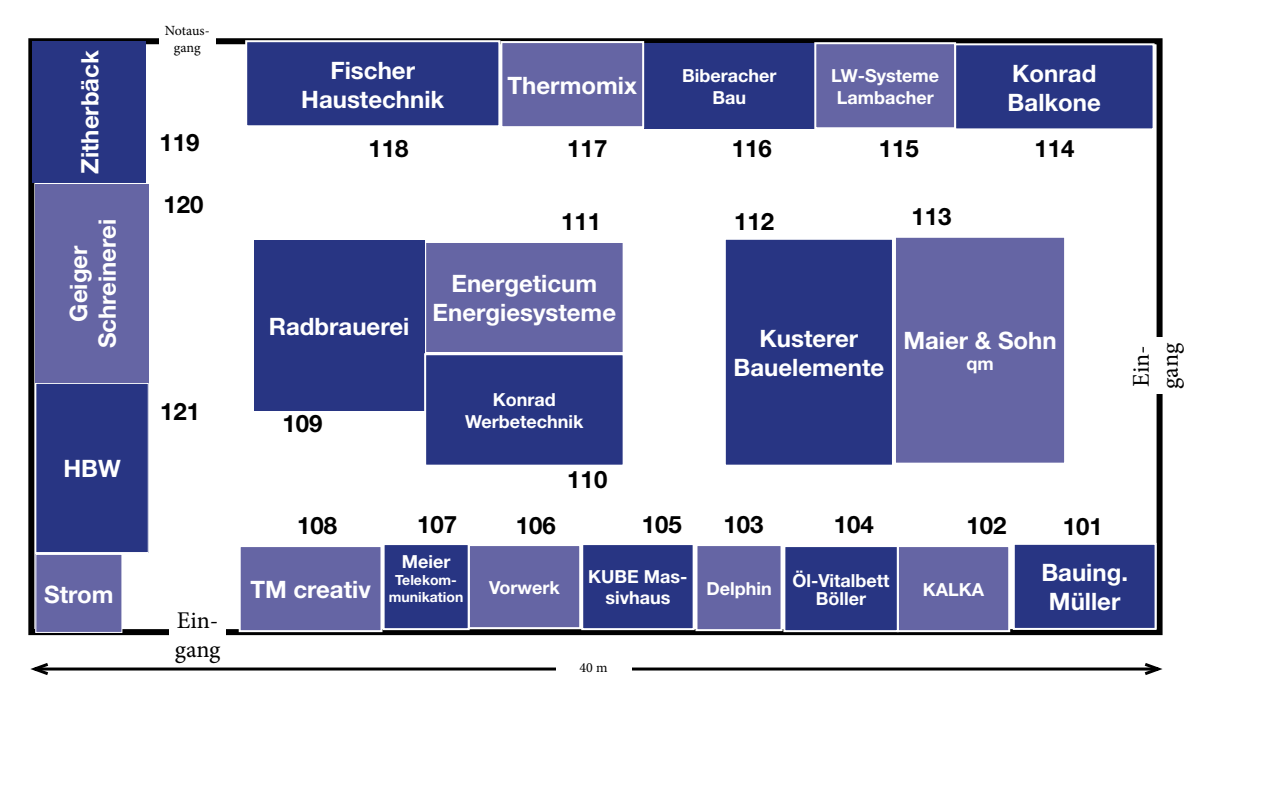
<style>
.page{position:relative;width:1276px;height:794px;background:#fff}
.page>*{position:absolute;margin:0;border:0;box-sizing:border-box;transform-origin:0 0}
.t1{font:700 24px/28.8px "Helvetica Neue LT";color:#fff;text-align:center}
.t2{font:700 24px "Helvetica Neue LT";color:#000}
.t3{font:24px/28.8px "Minion Pro";color:#000}
.t4{font:700 18px/21.6px "Helvetica Neue LT";color:#fff;text-align:center}
.t5{font:700 14px/16.8px "Helvetica Neue LT";color:#fff;text-align:center}
.t6{font:14px/16.8px "Minion Pro";letter-spacing:-.01em;color:#000;text-align:center}
</style>
<div class="page">
<div style="left:28px;top:38px;width:1134px;height:597px;border:6px solid #000"></div>
<div style="left:1128px;top:337px;width:52px;height:57px;background:#fff"></div>
<div style="left:169px;top:604px;width:57px;height:60px;background:#fff"></div>
<div style="left:36px;top:383px;width:112px;height:169px;background:#283583"></div>
<div style="left:35px;top:383px;width:114px;height:170px;border:1px solid #fff"></div>
<div style="left:36px;top:554px;width:86px;height:78px;background:#6565a4"></div>
<div style="left:35px;top:554px;width:87px;height:79px;border:1px solid #fff"></div>
<div style="left:425px;top:242px;width:198px;height:111px;background:#6565a4"></div>
<div style="left:424px;top:241px;width:200px;height:113px;border:2px solid #fff"></div>
<div style="left:254px;top:241px;width:170px;height:170px;background:#283583"></div>
<div style="left:246px;top:41px;width:253px;height:85px;background:#283583"></div>
<div style="left:245px;top:40px;width:255px;height:87px;border:2px solid #fff"></div>
<div style="left:425px;top:354px;width:198px;height:111px;background:#283583"></div>
<div style="left:424px;top:353px;width:200px;height:113px;border:2px solid #fff"></div>
<div style="left:644px;top:43px;width:170px;height:85px;background:#283583"></div>
<div style="left:240px;top:546px;width:141px;height:85px;background:#6565a4"></div>
<div style="left:239px;top:545px;width:143px;height:87px;border:2px solid #fff"></div>
<div style="left:955px;top:44px;width:198px;height:85px;background:#283583"></div>
<div style="left:954px;top:43px;width:200px;height:87px;border:2px solid #fff"></div>
<div style="left:469px;top:545px;width:111px;height:83px;background:#6565a4"></div>
<div style="left:468px;top:544px;width:113px;height:85px;border:2px solid #fff"></div>
<div style="left:696px;top:545px;width:85px;height:85px;background:#6565a4"></div>
<div style="left:695px;top:544px;width:87px;height:87px;border:2px solid #fff"></div>
<div style="left:898px;top:546px;width:111px;height:85px;background:#6565a4"></div>
<div style="left:897px;top:545px;width:113px;height:87px;border:2px solid #fff"></div>
<div style="left:501px;top:42px;width:142px;height:85px;background:#6565a4"></div>
<div style="left:500px;top:41px;width:144px;height:87px;border:2px solid #fff"></div>
<div style="left:815px;top:43px;width:140px;height:85px;background:#6565a4"></div>
<div style="left:814px;top:42px;width:142px;height:87px;border:2px solid #fff"></div>
<div style="left:1013px;top:544px;width:142px;height:85px;background:#283583"></div>
<div style="left:1012px;top:543px;width:144px;height:87px;border:2px solid #fff"></div>
<div style="left:784px;top:546px;width:114px;height:85px;background:#283583"></div>
<div style="left:783px;top:545px;width:116px;height:87px;border:2px solid #fff"></div>
<div style="left:383px;top:544px;width:86px;height:85px;background:#283583"></div>
<div style="left:382px;top:543px;width:88px;height:87px;border:2px solid #fff"></div>
<div style="left:725px;top:239px;width:168px;height:226px;background:#283583"></div>
<div style="left:724px;top:238px;width:170px;height:228px;border:2px solid #fff"></div>
<div style="left:895px;top:237px;width:170px;height:226px;background:#6565a4"></div>
<div style="left:894px;top:236px;width:172px;height:228px;border:2px solid #fff"></div>
<div style="left:32px;top:41px;width:114px;height:142px;background:#283583"></div>
<div style="left:35px;top:184px;width:114px;height:199px;background:#6565a4"></div>
<div style="left:159px;top:14px;width:57px;height:48px;background:#fff"></div>
<div style="left:582px;top:544px;width:111px;height:85px;background:#283583"></div>
<div style="left:581px;top:543px;width:113px;height:87px;border:2px solid #fff"></div>
<hr style="left:35px;top:667px;width:1123px;height:3px;background:#000">
<svg style="left:30px;top:663px;width:22px;height:12px"></svg>
<svg style="left:1141px;top:663px;width:22px;height:12px"></svg>
<div style="left:556px;top:654px;width:75px;height:26px;background:#fff"></div>
<p class="t1" style="left:75px;top:174px;width:125px;rotate:-90deg">Zitherbäck</p>
<p class="t1" style="left:64px;top:348px;width:131px;rotate:-90deg">Geiger<br>Schreinerei</p>
<p class="t1" style="left:63px;top:454px;width:59px">HBW</p>
<p class="t1" style="left:44px;top:579px;width:71px">Strom</p>
<p class="t6" style="left:165px;top:22px;width:46px">Notaus&shy;gang</p>
<p class="t1" style="left:301px;top:55px;width:145px">Fischer<br>Haustechnik</p>
<p class="t2" style="left:159px;top:128px;width:42px">119</p>
<p class="t2" style="left:368px;top:134px;width:42px">118</p>
<p class="t2" style="left:164px;top:190px;width:42px">120</p>
<p class="t1" style="left:507px;top:70px;width:131px">Thermomix</p>
<p class="t4" style="left:831px;top:64px;width:109px">LW-Systeme<br>Lambacher</p>
<p class="t4" style="left:682px;top:64px;width:96px">Biberacher<br>Bau</p>
<p class="t2" style="left:567px;top:134px;width:42px">117</p>
<p class="t2" style="left:731px;top:134px;width:42px">116</p>
<p class="t2" style="left:879px;top:134px;width:42px">115</p>
<p class="t2" style="left:561px;top:206px;width:42px">111</p>
<p class="t2" style="left:734px;top:206px;width:42px">112</p>
<p class="t2" style="left:911px;top:201px;width:42px">113</p>
<p class="t1" style="left:1007px;top:58px;width:95px;text-align:left">Konrad<br>Balkone</p>
<p class="t2" style="left:1034px;top:134px;width:42px">114</p>
<p class="t2" style="left:160px;top:396px;width:42px">121</p>
<p class="t1" style="left:269px;top:312px;width:142px">Radbrauerei</p>
<p class="t2" style="left:282px;top:409px;width:42px">109</p>
<p class="t1" style="left:432px;top:269px;width:185px">Energeticum<br>Energiesysteme</p>
<p class="t4" style="left:465px;top:388px;width:120px">Konrad<br>Werbetechnik</p>
<p class="t1" style="left:733px;top:324px;width:152px">Kusterer<br>Bauelemente</p>
<p class="t1" style="left:903px;top:325px;width:155px">Maier &amp; Sohn</p>
<p class="t4" style="left:966px;top:353px;width:29px">qm</p>
<p class="t2" style="left:567px;top:464px;width:42px">110</p>
<p class="t2" style="left:297px;top:511px;width:42px">108</p>
<p class="t2" style="left:417px;top:510px;width:42px">107</p>
<p class="t2" style="left:516px;top:511px;width:42px">106</p>
<p class="t2" style="left:642px;top:510px;width:42px">105</p>
<p class="t2" style="left:723px;top:509px;width:42px">103</p>
<p class="t2" style="left:834px;top:509px;width:42px">104</p>
<p class="t2" style="left:966px;top:511px;width:42px">102</p>
<p class="t2" style="left:1062px;top:511px;width:42px">101</p>
<p class="t3" style="left:1127px;top:389px;width:47px;rotate:-90deg">Ein&shy;gang</p>
<p class="t3" style="left:175px;top:606px;width:47px">Ein&shy;gang</p>
<p class="t1" style="left:250px;top:574px;width:122px">TM creativ</p>
<p class="t4" style="left:402px;top:551px;width:50px">Meier</p>
<p class="t5" style="left:389px;top:571px;width:76px">Telekom&shy;munikation</p>
<p class="t4" style="left:588px;top:565px;width:101px">KUBE Mas&shy;sivhaus</p>
<p class="t4" style="left:792px;top:571px;width:98px;line-height:18px">Öl-Vitalbett<br>Böller</p>
<p class="t4" style="left:489px;top:576px;width:72px">Vorwerk</p>
<p class="t4" style="left:706px;top:577px;width:67px">Delphin</p>
<p class="t4" style="left:923px;top:578px;width:63px">KALKA</p>
<p class="t6" style="left:579px;top:659px;width:30px">40 m</p>
<p class="t1" style="left:1041px;top:558px;width:88px">Bauing.<br>Müller</p>
</div>
